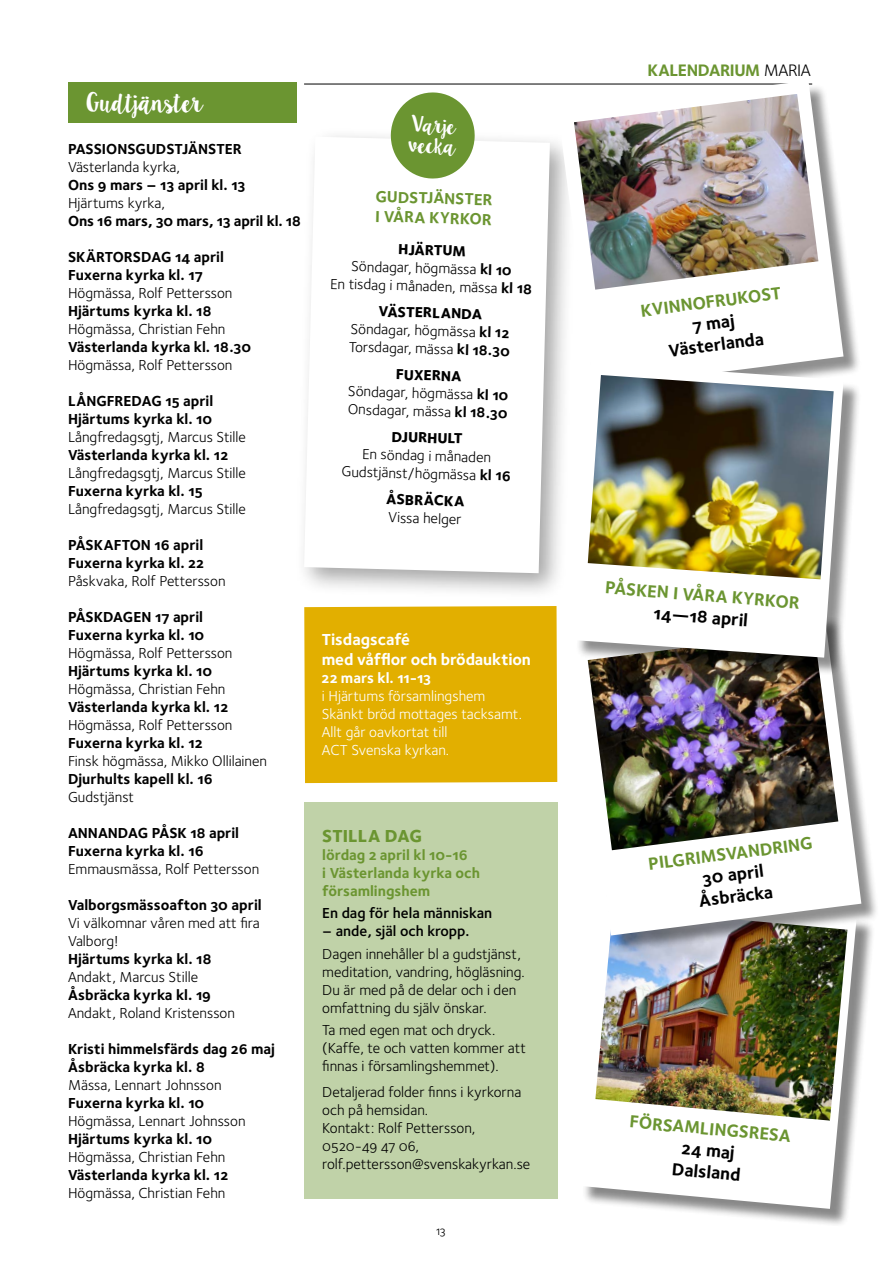
<style>
.page{position:relative;width:893px;height:1263px;background:#fff}
.page>*{position:absolute;margin:0;border:0;box-sizing:border-box;transform-origin:0 0}
.t1{font:21.9px "Lilly Belle";color:#fff}
.t2{font:18.45px/20.2px "Lilly Belle";color:#fff}
.t3{font:700 18px "Foundry Sterling";color:#6b9531}
.t4{font:18px/21.6px "Foundry Sterling Bold OSF";color:#000;text-align:center}
.t5{font:18px "Foundry Sterling Extra Bold OSF";color:#6b9531}
.t6{font:17.25px "Foundry Sterling Bold OSF";letter-spacing:-.025em;color:#6b9531}
.t7{font:16.5px/19.8px "Foundry Sterling Bold OSF";letter-spacing:-.01em;color:#fff}
.t8{font:700 16.5px/19.8px "Foundry Sterling";color:#6b9531}
.t9{font:15px/18px "Foundry Sterling Book OSF";color:#000}
.t10{font:15px/18px "Foundry Sterling Bold OSF";color:#000}
.t11{font:15px/18px "Foundry Sterling Book OSF";color:#fff}
.t12{font:15px/18px "Foundry Sterling Bold OSF";color:#6b9531}
.t13{font:15px "Foundry Sterling Extra Bold OSF";color:#000}
.t14{font:15px "Foundry Sterling Demi OSF";color:#000}
.t15{font:15px "Foundry Sterling Bold OSF";color:#fff}
.t16{font:12.3px "Foundry Sterling Book OSF";color:#000}
.s1{font-family:"Foundry Sterling Bold OSF"}
.s2{font-family:"Foundry Sterling Book OSF";color:#000}
</style>
<div class="page">
<div style="left:304px;top:802px;width:254px;height:397px;background:#c0d2a8"></div>
<hr style="left:304px;top:84px;width:508px;height:1px;background:#000">
<div style="left:68px;top:83px;width:229px;height:40px;background:#6b9531"></div>
<div style="left:294px;top:127px;width:283px;height:474px;background:#000;opacity:.36"></div>
<svg style="left:304px;top:137px;width:246px;height:436px"></svg>
<svg style="left:390px;top:92px;width:86px;height:88px"></svg>
<div style="left:581px;top:896px;width:294px;height:331px;background:#000;opacity:.47"></div>
<svg style="left:581px;top:953px;width:276px;height:256px"></svg>
<img style="left:595px;top:953px;width:252px;height:167px">
<div style="left:561px;top:83px;width:301px;height:324px;background:#000;opacity:.44"></div>
<svg style="left:558px;top:83px;width:285px;height:305px"></svg>
<img style="left:574px;top:94px;width:244px;height:196px">
<div style="left:577px;top:615px;width:302px;height:338px;background:#000;opacity:.44"></div>
<svg style="left:577px;top:676px;width:284px;height:259px"></svg>
<img style="left:588px;top:676px;width:250px;height:174px">
<div style="left:575px;top:365px;width:287px;height:311px;background:#000;opacity:.44"></div>
<svg style="left:572px;top:362px;width:271px;height:296px"></svg>
<img style="left:588px;top:375px;width:246px;height:204px">
<div style="left:304px;top:606px;width:253px;height:177px;background:#e2af00"></div>
<h1 class="t1" style="left:86px;top:86px;width:119px">Gudtjänster</h1>
<p class="t10" style="left:68px;top:140px;width:175px">PASSIONSGUDSTJÄNSTER</p>
<p class="t9" style="left:68px;top:158px;width:114px">Västerlanda kyrka,</p>
<p class="t10" style="left:68px;top:176px;width:179px">Ons 9 mars – 13 april kl. 13</p>
<p class="t9" style="left:68px;top:194px;width:98px">Hjärtums kyrka,</p>
<p class="t10" style="left:68px;top:212px;width:234px">Ons 16 mars, 30 mars, 13 april kl. 18</p>
<p class="t10" style="left:68px;top:248px;width:157px">SKÄRTORSDAG 14 april<br>Fuxerna kyrka kl. 17</p>
<p class="t9" style="left:68px;top:284px;width:166px">Högmässa, Rolf Pettersson</p>
<p class="t10" style="left:68px;top:302px;width:145px">Hjärtums kyrka kl. 18</p>
<p class="t9" style="left:68px;top:320px;width:159px">Högmässa, Christian Fehn</p>
<p class="t10" style="left:68px;top:338px;width:185px">Västerlanda kyrka kl. 18.30</p>
<p class="t9" style="left:68px;top:356px;width:166px">Högmässa, Rolf Pettersson</p>
<p class="t10" style="left:68px;top:392px;width:147px">LÅNGFREDAG 15 april<br>Hjärtums kyrka kl. 10</p>
<p class="t9" style="left:68px;top:428px;width:179px">Långfredagsgtj, Marcus Stille</p>
<p class="t10" style="left:68px;top:446px;width:162px">Västerlanda kyrka kl. 12</p>
<p class="t9" style="left:68px;top:464px;width:179px">Långfredagsgtj, Marcus Stille</p>
<p class="t10" style="left:68px;top:482px;width:136px">Fuxerna kyrka kl. 15</p>
<p class="t9" style="left:68px;top:500px;width:179px">Långfredagsgtj, Marcus Stille</p>
<p class="t10" style="left:68px;top:536px;width:137px">PÅSKAFTON 16 april<br>Fuxerna kyrka kl. 22</p>
<p class="t9" style="left:68px;top:572px;width:159px">Påskvaka, Rolf Pettersson</p>
<p class="t10" style="left:68px;top:608px;width:138px">PÅSKDAGEN 17 april<br>Fuxerna kyrka kl. 10</p>
<p class="t9" style="left:68px;top:644px;width:166px">Högmässa, Rolf Pettersson</p>
<p class="t10" style="left:68px;top:662px;width:146px">Hjärtums kyrka kl. 10</p>
<p class="t9" style="left:68px;top:680px;width:159px">Högmässa, Christian Fehn</p>
<p class="t10" style="left:68px;top:698px;width:162px">Västerlanda kyrka kl. 12</p>
<p class="t9" style="left:68px;top:716px;width:166px">Högmässa, Rolf Pettersson</p>
<p class="t10" style="left:68px;top:734px;width:136px">Fuxerna kyrka kl. 12</p>
<p class="t9" style="left:68px;top:752px;width:201px">Finsk högmässa, Mikko Ollilainen</p>
<p class="t10" style="left:68px;top:770px;width:146px">Djurhults kapell kl. 16</p>
<p class="t9" style="left:68px;top:788px;width:68px">Gudstjänst</p>
<p class="t10" style="left:68px;top:824px;width:173px">ANNANDAG PÅSK 18 april<br>Fuxerna kyrka kl. 16</p>
<p class="t9" style="left:68px;top:860px;width:193px">Emmausmässa, Rolf Pettersson</p>
<p class="t10" style="left:68px;top:896px;width:195px">Valborgsmässoafton 30 april</p>
<p class="t9" style="left:68px;top:914px;width:193px">Vi välkomnar våren med att fira<br>Valborg!</p>
<p class="t10" style="left:68px;top:950px;width:145px">Hjärtums kyrka kl. 18</p>
<p class="t9" style="left:68px;top:968px;width:132px">Andakt, Marcus Stille</p>
<p class="t10" style="left:68px;top:986px;width:144px">Åsbräcka kyrka kl. 19</p>
<p class="t9" style="left:68px;top:1004px;width:168px">Andakt, Roland Kristensson</p>
<p class="t10" style="left:68px;top:1040px;width:208px">Kristi himmelsfärds dag 26 maj<br>Åsbräcka kyrka kl. 8</p>
<p class="t9" style="left:68px;top:1076px;width:155px">Mässa, Lennart Johnsson</p>
<p class="t10" style="left:68px;top:1094px;width:138px">Fuxerna kyrka kl. 10</p>
<p class="t9" style="left:68px;top:1112px;width:179px">Högmässa, Lennart Johnsson</p>
<p class="t10" style="left:68px;top:1130px;width:146px">Hjärtums kyrka kl. 10</p>
<p class="t9" style="left:68px;top:1148px;width:159px">Högmässa, Christian Fehn</p>
<p class="t10" style="left:68px;top:1166px;width:162px">Västerlanda kyrka kl. 12</p>
<p class="t9" style="left:68px;top:1184px;width:159px">Högmässa, Christian Fehn</p>
<p class="t2" style="left:411px;top:114px;width:48px;rotate:3deg">Varje vecka</p>
<p class="t8" style="left:376px;top:186px;width:118px;rotate:1deg">GUDSTJÄNSTER<br>I VÅRA KYRKOR</p>
<p class="t13" style="left:399px;top:238px;width:69px;rotate:2deg">HJÄRTUM</p>
<p class="t9" style="left:331px;top:255px;width:203px;text-align:center;rotate:2deg">Söndagar, högmässa <span class="s1">kl 10<br></span>En tisdag i månaden, mässa <span class="s1">kl 18</span></p>
<p class="t13" style="left:379px;top:300px;width:105px;rotate:2deg">VÄSTERLANDA</p>
<p class="t9" style="left:350px;top:319px;width:163px;rotate:2deg">Söndagar, högmässa <span class="s1">kl 12<br></span>Torsdagar, mässa <span class="s1">kl 18.30</span></p>
<p class="t13" style="left:396px;top:363px;width:67px;rotate:2deg">FUXERNA</p>
<p class="t9" style="left:348px;top:381px;width:162px;rotate:2deg">Söndagar, högmässa <span class="s1">kl 10<br></span>Onsdagar, mässa <span class="s1">kl 18.30</span></p>
<p class="t13" style="left:392px;top:426px;width:73px;rotate:2deg">DJURHULT</p>
<p class="t9" style="left:343px;top:443px;width:170px;text-align:center;rotate:2deg">En söndag i månaden<br>Gudstjänst/högmässa <span class="s1">kl 16</span></p>
<p class="t13" style="left:387px;top:488px;width:80px;rotate:2deg">ÅSBRÄCKA</p>
<p class="t9" style="left:389px;top:507px;width:75px;rotate:2deg">Vissa helger</p>
<p class="t7" style="left:322px;top:629px;width:211px">Tisdagscafé<br>med våfflor och brödauktion</p>
<p class="t15" style="left:322px;top:667px;width:111px">22 mars kl. 11-13</p>
<p class="t11" style="left:322px;top:687px;width:202px">i Hjärtums församlingshem<br>Skänkt bröd mottages tacksamt.<br>Allt går oavkortat till<br>ACT Svenska kyrkan.</p>
<p class="t5" style="left:322px;top:823px;width:101px">STILLA DAG</p>
<p class="t12" style="left:322px;top:845px;width:159px">lördag 2 april kl 10-16<br>i Västerlanda kyrka och församlingshem</p>
<p class="t14" style="left:322px;top:903px;width:171px">En dag för hela människan</p>
<p class="t14" style="left:322px;top:921px;width:149px">– ande, själ och kropp.</p>
<p class="t9" style="left:322px;top:944px;width:204px">Dagen innehåller bl a gudstjänst, meditation, vandring, högläsning.<br>Du är med på de delar och i den omfattning du själv önskar.</p>
<p class="t9" style="left:322px;top:1020px;width:205px">Ta med egen mat och dryck. (Kaffe, te och vatten kommer att finnas i församlingshemmet).</p>
<p class="t9" style="left:322px;top:1083px;width:210px">Detaljerad folder finns i kyrkorna och på hemsidan.<br>Kontakt: Rolf Pettersson,<br>0520-49 47 06, rolf.pettersson@svenskakyrkan.se</p>
<p class="t16" style="left:436px;top:1222px;width:11px">13</p>
<p class="t6" style="left:647px;top:58px;width:165px">KALENDARIUM <span class="s2">MARIA</span></p>
<p class="t3" style="left:639px;top:298px;width:143px;rotate:-7deg">KVINNOFRUKOST</p>
<p class="t4" style="left:665px;top:318px;width:97px;rotate:-7deg">7 maj<br>Västerlanda</p>
<p class="t3" style="left:606px;top:575px;width:196px;rotate:4deg">PÅSKEN I VÅRA KYRKOR</p>
<p class="t4" style="left:654px;top:602px;width:96px;rotate:4deg">14—18 april</p>
<p class="t3" style="left:647px;top:851px;width:167px;rotate:-7deg">PILGRIMSVANDRING</p>
<p class="t4" style="left:695px;top:868px;width:76px;rotate:-7deg">30 april<br>Åsbräcka</p>
<p class="t3" style="left:631px;top:1109px;width:163px;rotate:5deg">FÖRSAMLINGSRESA</p>
<p class="t4" style="left:675px;top:1136px;width:70px;rotate:5deg">24 maj<br>Dalsland</p>
</div>
